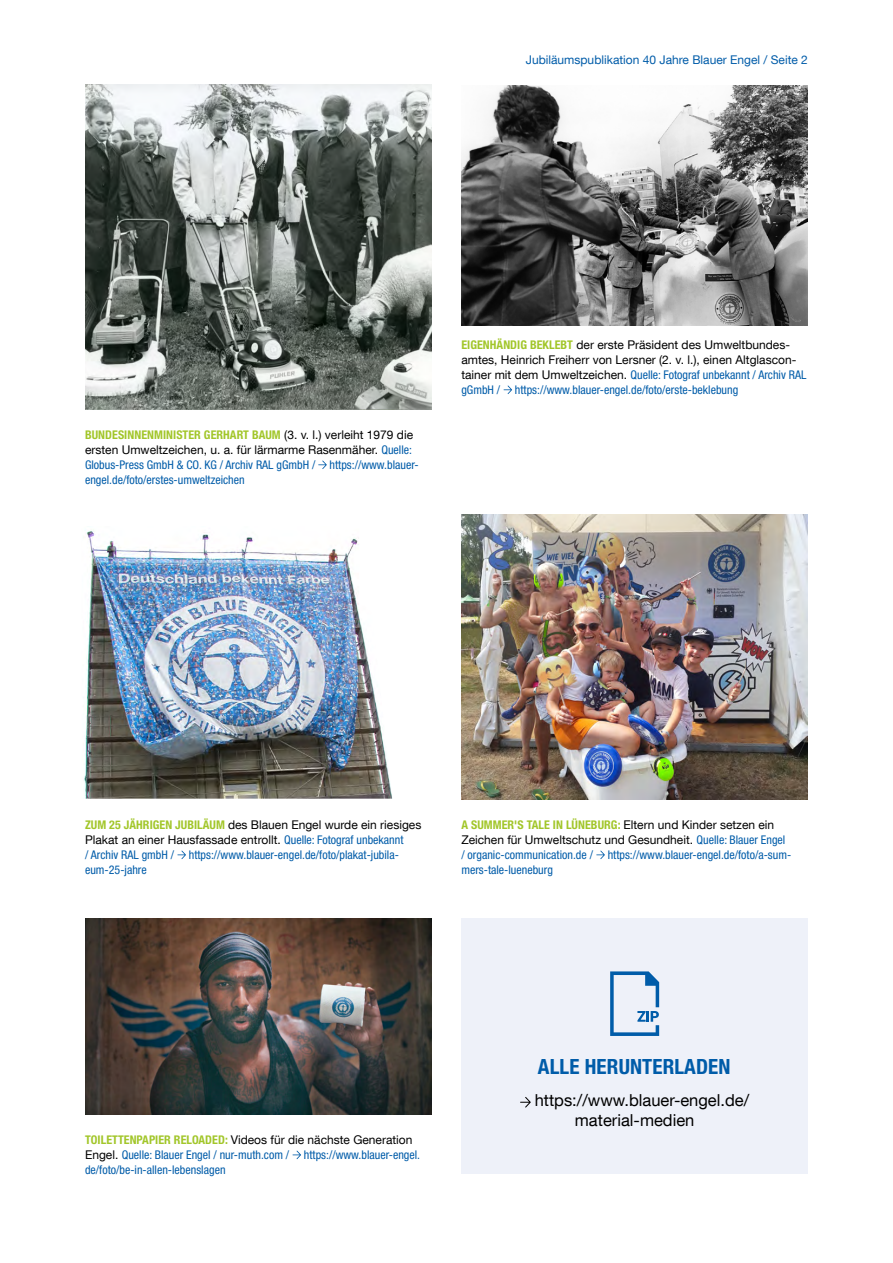
<style>
.page{position:relative;width:893px;height:1263px;background:#fff}
.page>*{position:absolute;margin:0;border:0;box-sizing:border-box;transform-origin:0 0}
.t1{font:700 condensed 21px "Helvetica Neue LT Std";letter-spacing:.005em;color:#005ca9}
.t2{font:16.5px/19.5px "Helvetica Neue LT Com";color:#000}
.t3{font:condensed 12px/15px "Helvetica Neue LT Std";color:#005ca9}
.t4{font:12px/15px "Helvetica Neue LT Com";color:#000}
.t5{font:700 condensed 12px "Helvetica Neue LT Std";letter-spacing:.005em;color:#a2c62a}
.t6{font:12px "Helvetica Neue LT Com";color:#005ca9}
.s1{font-family:"Helvetica Neue LT Com";font-weight:400;font-stretch:normal;color:#000}
.s2{font-family:"Helvetica Neue LT Std";font-stretch:condensed;color:#005ca9}
.s3{font-family:"Helvetica Neue LT Std";font-weight:700;font-stretch:condensed;color:#a2c62a}
.s4{font-family:"Helvetica Neue LT Com";font-stretch:normal;color:#000}
</style>
<div class="page">
<img style="left:461px;top:85px;width:347px;height:240px">
<img style="left:85px;top:84px;width:347px;height:325px">
<svg style="left:318px;top:460px;width:9px;height:9px"></svg>
<svg style="left:504px;top:385px;width:8px;height:9px"></svg>
<img style="left:85px;top:919px;width:347px;height:195px">
<img style="left:461px;top:514px;width:347px;height:285px">
<img style="left:84px;top:531px;width:308px;height:268px">
<svg style="left:177px;top:850px;width:9px;height:9px"></svg>
<svg style="left:596px;top:850px;width:9px;height:9px"></svg>
<svg style="left:293px;top:1150px;width:8px;height:9px"></svg>
<div style="left:461px;top:919px;width:347px;height:255px;background:#eef1f9"></div>
<svg style="left:610px;top:971px;width:49px;height:65px"></svg>
<svg style="left:520px;top:1097px;width:11px;height:10px"></svg>
<p class="t6" style="left:526px;top:52px;width:284px">Jubiläumspublikation 40 Jahre Blauer Engel / Seite 2</p>
<p class="t5" style="left:85px;top:427px;width:330px">BUNDESINNENMINISTER GERHART BAUM <span class="s1">(3. v. l.) verleiht 1979 die</span></p>
<p class="t4" style="left:85px;top:442px;width:328px">ersten Umweltzeichen, u. a. für lärmarme Rasenmäher. <span class="s2">Quelle:</span></p>
<p class="t3" style="left:85px;top:457px;width:335px">Globus-Press GmbH &amp; CO. KG / Archiv RAL gGmbH / https://www.blauer&shy;engel.de/foto/erstes-umweltzeichen</p>
<p class="t4" style="left:461px;top:337px;width:336px"><span class="s3">EIGENHÄNDIG BEKLEBT</span> der erste Präsident des Umweltbundes&shy;amtes, Heinrich Freiherr von Lersner (2. v. l.), einen Altglascon-</p>
<p class="t3" style="left:461px;top:367px;width:347px"><span class="s4">tainer mit dem Umweltzeichen.</span> Quelle: Fotograf unbekannt / Archiv RAL gGmbH / https://www.blauer-engel.de/foto/erste-beklebung</p>
<p class="t4" style="left:85px;top:817px;width:338px"><span class="s3">ZUM 25 JÄHRIGEN JUBILÄUM</span> des Blauen Engel wurde ein riesiges<br>Plakat an einer Hausfassade entrollt. <span class="s2">Quelle: Fotograf unbekannt</span></p>
<p class="t3" style="left:85px;top:847px;width:315px">/ Archiv RAL gmbH / https://www.blauer-engel.de/foto/plakat-jubila&shy;eum-25-jahre</p>
<p class="t5" style="left:461px;top:817px;width:314px">A SUMMER'S TALE IN LÜNEBURG: <span class="s1">Eltern und Kinder setzen ein</span></p>
<p class="t4" style="left:461px;top:832px;width:326px">Zeichen für Umweltschutz und Gesundheit. <span class="s2">Quelle: Blauer Engel</span></p>
<p class="t3" style="left:461px;top:847px;width:331px">/ organic-communication.de / https://www.blauer-engel.de/foto/a-sum&shy;mers-tale-lueneburg</p>
<p class="t4" style="left:85px;top:1132px;width:329px"><span class="s3">TOILETTENPAPIER RELOADED:</span> Videos für die nächste Generation</p>
<p class="t3" style="left:85px;top:1147px;width:337px"><span class="s4">Engel.</span> Quelle: Blauer Engel / nur-muth.com / https://www.blauer-engel. de/foto/be-in-allen-lebenslagen</p>
<h1 class="t1" style="left:538px;top:1054px;width:194px">ALLE HERUNTERLADEN</h1>
<h2 class="t2" style="left:575px;top:1090px;width:176px;text-indent:-40px">https://www.blauer-engel.de/ material-medien</h2>
</div>
